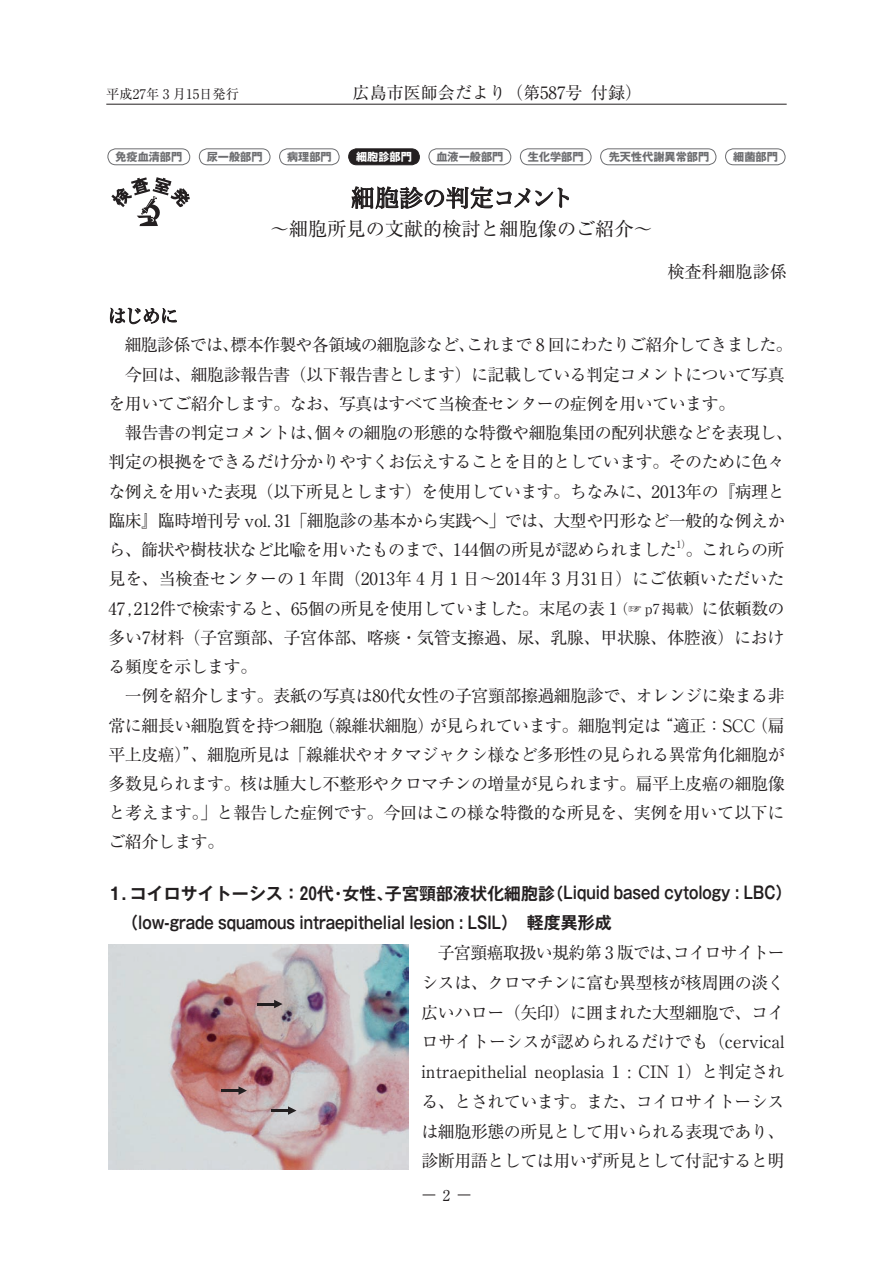
<style>
.page{position:relative;width:893px;height:1263px;background:#fff}
.page>*{position:absolute;margin:0;border:0;box-sizing:border-box;transform-origin:0 0}
.t1{font:23.4px "Hira Min Pro W3";letter-spacing:-.005em;color:#231f20}
.t2{font:19.2px "Ryumin Pro";color:#231f20}
.t3{font:19.2px "Hira Min Pro W3";color:#231f20}
.t4{font:16.95px/29.2px "Ryumin Pro";letter-spacing:-.03em;color:#231f20}
.t5{font:700 16.95px/29.7px "Gothic MB101 Pro De";color:#231f20}
.t6{font:16.95px "Ryumin Pro";color:#231f20}
.t7{font:14.85px "Ryumin Pro";color:#231f20}
.t8{font:13.35px "Ryumin Pro";color:#231f20}
.t9{font:700 11.1px "Gothic MB101 Pro";color:#6c6d70}
.t10{font:700 11.1px "Gothic MB101 Pro";color:#fff}
.t11{font:9.9px "Ryumin Pro";color:#231f20}
.s1{font-size:13.8px}
</style>
<div class="page">
<hr style="left:106px;top:104px;width:681px;height:1px;background:#231f20">
<svg style="left:110px;top:307px;width:67px;height:18px"></svg>
<div style="left:108px;top:149px;width:82px;height:16px;border:1px solid #6c6d70;border-radius:8px"></div>
<div style="left:429px;top:149px;width:82px;height:16px;border:1px solid #6c6d70;border-radius:8px"></div>
<div style="left:199px;top:149px;width:71px;height:16px;border:1px solid #6c6d70;border-radius:8px"></div>
<div style="left:349px;top:149px;width:70px;height:16px;background:#231f20;border-radius:8px"></div>
<div style="left:348px;top:149px;width:72px;height:16px;border:1px solid #231f20;border-radius:8px"></div>
<div style="left:520px;top:149px;width:71px;height:16px;border:1px solid #6c6d70;border-radius:8px"></div>
<div style="left:600px;top:149px;width:116px;height:16px;border:1px solid #6c6d70;border-radius:8px"></div>
<div style="left:279px;top:149px;width:60px;height:16px;border:1px solid #6c6d70;border-radius:8px"></div>
<div style="left:725px;top:149px;width:60px;height:16px;border:1px solid #6c6d70;border-radius:8px"></div>
<svg style="left:351px;top:186px;width:218px;height:23px"></svg>
<svg style="left:111px;top:177px;width:79px;height:49px"></svg>
<img style="left:108px;top:944px;width:301px;height:225px">
<svg style="left:257px;top:1000px;width:26px;height:8px"></svg>
<hr style="left:271px;top:1109px;width:17px;height:3px;background:#231f20">
<svg style="left:288px;top:1106px;width:8px;height:9px"></svg>
<hr style="left:221px;top:1089px;width:17px;height:3px;background:#231f20">
<svg style="left:238px;top:1086px;width:9px;height:9px"></svg>
<svg style="left:423px;top:1195px;width:12px;height:1px"></svg>
<svg style="left:458px;top:1195px;width:12px;height:1px"></svg>
<p class="t8" style="left:106px;top:83px;width:134px">平成27年₃月15日発行</p>
<p class="t6" style="left:353px;top:79px;width:291px">広島市医師会だより（第587号 付録）</p>
<p class="t9" style="left:115px;top:148px;width:68px">免疫血清部門</p>
<p class="t9" style="left:207px;top:148px;width:57px">尿一般部門</p>
<p class="t9" style="left:287px;top:148px;width:46px">病理部門</p>
<p class="t10" style="left:356px;top:148px;width:57px">細胞診部門</p>
<p class="t9" style="left:436px;top:148px;width:68px">血液一般部門</p>
<p class="t9" style="left:528px;top:148px;width:57px">生化学部門</p>
<p class="t9" style="left:609px;top:148px;width:102px">先天性代謝異常部門</p>
<p class="t9" style="left:733px;top:148px;width:46px">細菌部門</p>
<h1 class="t1" style="left:351px;top:178px;width:225px">細胞診の判定コメント</h1>
<p class="t2" style="left:270px;top:214px;width:384px">～細胞所見の文献的検討と細胞像のご紹介～</p>
<p class="t6" style="left:668px;top:258px;width:121px">検査科細胞診係</p>
<p class="t3" style="left:108px;top:299px;width:73px">はじめに</p>
<p class="t4" style="left:108px;top:329px;width:686px">　細胞診係では、標本作製や各領域の細胞診など、これまで₈回にわたりご紹介してきました。　今回は、細胞診報告書（以下報告書とします）に記載している判定コメントについて写真を用いてご紹介します。なお、写真はすべて当検査センターの症例を用いています。<br>　報告書の判定コメントは、個々の細胞の形態的な特徴や細胞集団の配列状態などを表現し、判定の根拠をできるだけ分かりやすくお伝えすることを目的としています。そのために色々な例えを用いた表現（以下所見とします）を使用しています。ちなみに、2013年の『病理と臨床』臨時増刊号 vol. 31「細胞診の基本から実践へ」では、大型や円形など一般的な例えから、篩状や樹枝状など比喩を用いたものまで、144個の所見が認められました</p>
<p class="t11" style="left:676px;top:536px;width:16px">1）</p>
<p class="t4" style="left:108px;top:534px;width:678px;text-indent:577px">。これらの所見を、当検査センターの₁年間（2013年₄月₁日～2014年₃月31日）にご依頼いただいた47,212件で検索すると、65個の所見を使用していました。末尾の表₁<span class="s1">（☞ p7 掲載）</span>に依頼数の多い7材料（子宮頸部、子宮体部、喀痰・気管支擦過、尿、乳腺、甲状腺、体腔液）における頻度を示します。<br>　一例を紹介します。表紙の写真は80代女性の子宮頸部擦過細胞診で、オレンジに染まる非常に細長い細胞質を持つ細胞（線維状細胞）が見られています。細胞判定は“適正：SCC（扁平上皮癌）”、細胞所見は「線維状やオタマジャクシ様など多形性の見られる異常角化細胞が多数見られます。核は腫大し不整形やクロマチンの増量が見られます。扁平上皮癌の細胞像と考えます。」と報告した症例です。今回はこの様な特徴的な所見を、実例を用いて以下にご紹介します。</p>
<p class="t5" style="left:121px;top:876px;width:673px;text-indent:-13px">1．コイロサイトーシス：20代・女性、子宮頸部液状化細胞診（Liquid based cytology : LBC）（low-grade squamous intraepithelial lesion : LSIL）　軽度異形成</p>
<p class="t4" style="left:421px;top:937px;width:365px;line-height:29.7px;text-align:justify">　子宮頸癌取扱い規約第₃版では、コイロサイトーシスは、クロマチンに富む異型核が核周囲の淡く広いハロー（矢印）に囲まれた大型細胞で、コイロサイトーシスが認められるだけでも（cervical intraepithelial neoplasia 1 : CIN 1）と判定される、とされています。また、コイロサイトーシスは細胞形態の所見として用いられる表現であり、診断用語としては用いず所見として付記すると明</p>
<p class="t7" style="left:443px;top:1183px;width:9px">2</p>
</div>
